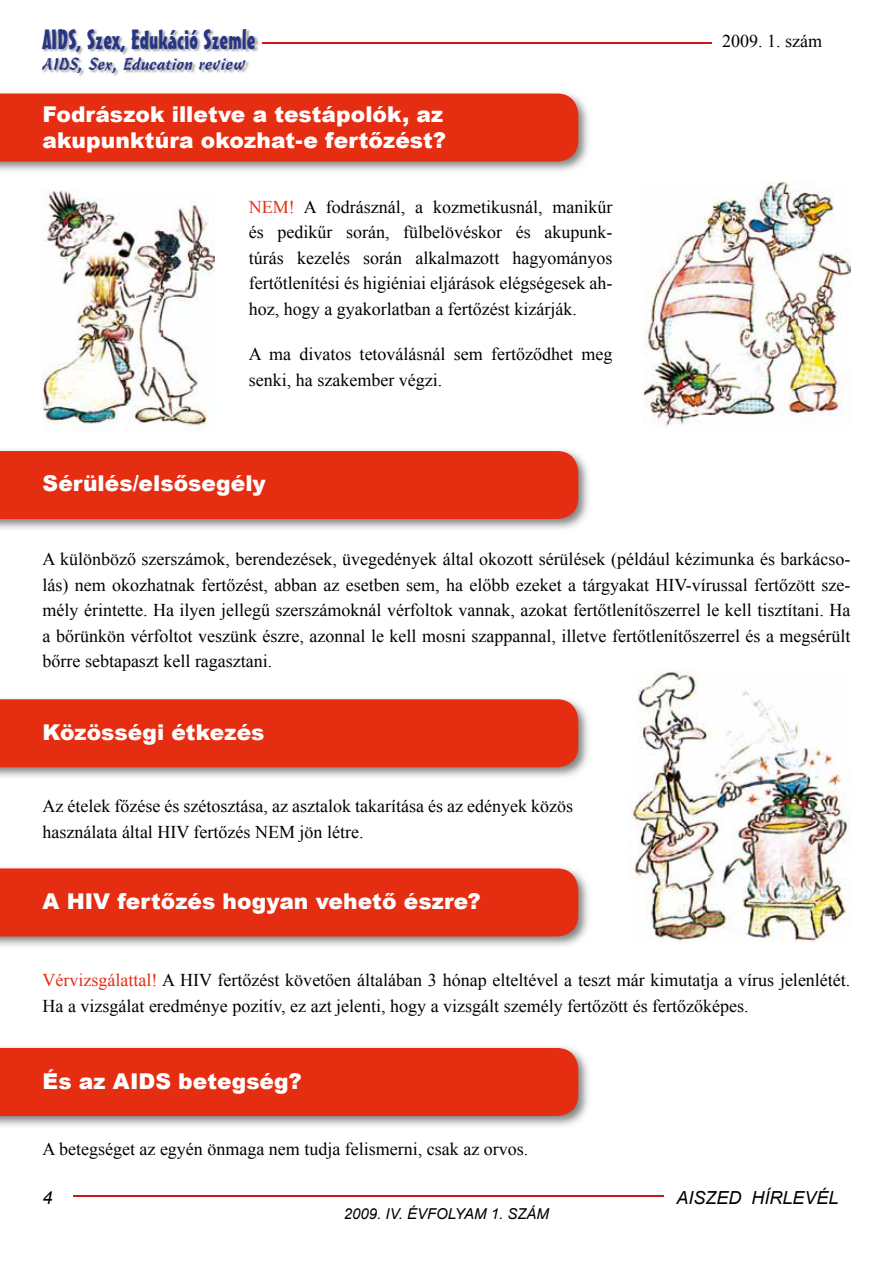
<style>
.page{position:relative;width:893px;height:1263px;background:#fff}
.page>*{position:absolute;margin:0;border:0;box-sizing:border-box;transform-origin:0 0}
.t1{font:27px "PFL Mister Earl";color:#283583}
.t2{font:900 21.75px/26.1px "Arial";letter-spacing:.005em;color:#fff}
.t3{font:19.5px "Cascade Light HU Normal";color:#283583}
.t4{font:18px/25.5px "Times New Roman";color:#000}
.t5{font:italic 18px "Arial";color:#000}
.t6{font:italic 15px "Arial";color:#000}
.s1{color:#e52d12}
</style>
<div class="page">
<hr style="left:263px;top:42px;width:449px;height:1px;background:#cd171a">
<img style="left:43px;top:30px;width:215px;height:46px">
<hr style="left:73px;top:1196px;width:590px;height:1px;background:#cd171a">
<img style="left:43px;top:190px;width:172px;height:242px">
<img style="left:643px;top:182px;width:207px;height:244px">
<img style="left:0;top:93px;width:588px;height:78px">
<div style="left:0;top:94px;width:578px;height:68px;background:#e52d12"></div>
<img style="left:0;top:450px;width:588px;height:79px">
<div style="left:0;top:451px;width:578px;height:68px;background:#e52d12"></div>
<img style="left:0;top:1047px;width:588px;height:79px">
<div style="left:0;top:1048px;width:578px;height:68px;background:#e52d12"></div>
<img style="left:629px;top:671px;width:221px;height:270px">
<img style="left:0;top:704px;width:588px;height:73px">
<div style="left:0;top:699px;width:578px;height:68px;background:#e52d12"></div>
<img style="left:0;top:873px;width:588px;height:73px">
<div style="left:0;top:868px;width:578px;height:68px;background:#e52d12"></div>
<h1 class="t1" style="left:43px;top:23px;width:215px">AIDS, Szex, Edukáció Szemle</h1>
<p class="t3" style="left:43px;top:51px;width:204px">AIDS, Sex, Education review</p>
<p class="t2" style="left:43px;top:100px;width:405px">Fodrászok illetve a testápolók, az akupunktúra okozhat-e fertőzést?</p>
<p class="t4" style="left:249px;top:194px;width:365px;text-align:justify"><span class="s1">NEM!</span> A fodrásznál, a kozmetikusnál, manikűr és pedikűr során, fülbelövéskor és akupunk&shy;túrás kezelés során alkalmazott hagyományos fertőtlenítési és higiéniai eljárások elégségesek ah&shy;hoz, hogy a gyakorlatban a fertőzést kizárják.</p>
<p class="t4" style="left:249px;top:341px;width:365px">A ma divatos tetoválásnál sem fertőződhet meg senki, ha szakember végzi.</p>
<p class="t2" style="left:43px;top:470px;width:225px">Sérülés/elsősegély</p>
<p class="t4" style="left:722px;top:28px;width:101px">2009. 1. szám</p>
<p class="t4" style="left:43px;top:546px;width:809px;text-align:justify">A különböző szerszámok, berendezések, üvegedények által okozott sérülések (például kézimunka és barkácso&shy;lás) nem okozhatnak fertőzést, abban az esetben sem, ha előbb ezeket a tárgyakat HIV-vírussal fertőzött sze&shy;mély érintette. Ha ilyen jellegű szerszámoknál vérfoltok vannak, azokat fertőtlenítőszerrel le kell tisztítani. Ha a bőrünkön vérfoltot veszünk észre, azonnal le kell mosni szappannal, illetve fertőtlenítőszerrel és a megsérült bőrre sebtapaszt kell ragasztani.</p>
<p class="t2" style="left:43px;top:718px;width:224px">Közösségi étkezés</p>
<p class="t4" style="left:43px;top:793px;width:532px">Az ételek főzése és szétosztása, az asztalok takarítása és az edények közös használata által HIV fertőzés NEM jön létre.</p>
<p class="t2" style="left:43px;top:888px;width:440px">A HIV fertőzés hogyan vehető észre?</p>
<p class="t4" style="left:43px;top:967px;width:809px"><span class="s1">Vérvizsgálattal!</span> A HIV fertőzést követően általában 3 hónap elteltével a teszt már kimutatja a vírus jelenlétét.<br>Ha a vizsgálat eredménye pozitív, ez azt jelenti, hogy a vizsgált személy fertőzött és fertőzőképes.</p>
<p class="t2" style="left:43px;top:1067px;width:261px">És az AIDS betegség?</p>
<p class="t4" style="left:43px;top:1136px;width:487px">A betegséget az egyén önmaga nem tudja felismerni, csak az orvos.</p>
<p class="t5" style="left:43px;top:1186px;width:12px">4</p>
<p class="t5" style="left:677px;top:1186px;width:164px">AISZED HÍRLEVÉL</p>
<p class="t6" style="left:344px;top:1204px;width:207px">2009. IV. ÉVFOLYAM 1. SZÁM</p>
</div>
